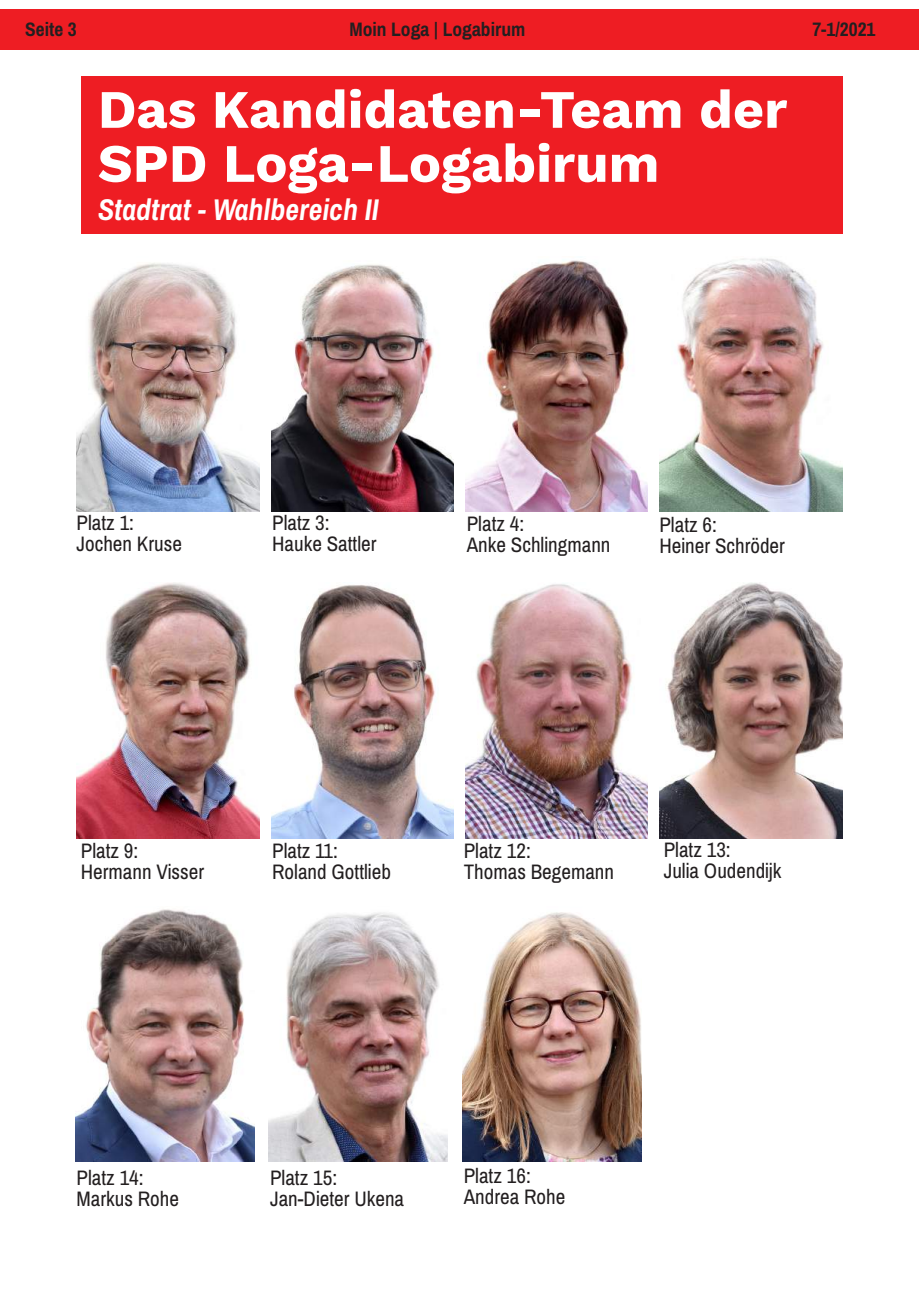
<style>
.page{position:relative;width:919px;height:1289px;background:#fff}
.page>*{position:absolute;margin:0;border:0;box-sizing:border-box;transform-origin:0 0}
.t1{font:700 54px/54px "Work Sans";color:#fff}
.t2{font:italic 700 30px "Archivo Narrow";color:#fff}
.t3{font:21px/21px "Archivo Narrow";color:#231f20}
.t4{font:700 19.5px "Archivo Narrow";color:#231f20}
</style>
<div class="page">
<div style="left:0;top:9px;width:13px;height:41px;background:#ee1d23"></div>
<div style="left:13px;top:9px;width:905px;height:41px;background:#ee1d23"></div>
<img style="left:77px;top:263px;width:182px;height:248px">
<img style="left:271px;top:264px;width:182px;height:247px">
<img style="left:465px;top:260px;width:183px;height:251px">
<img style="left:660px;top:258px;width:182px;height:253px">
<img style="left:75px;top:909px;width:179px;height:252px">
<img style="left:269px;top:912px;width:179px;height:249px">
<img style="left:462px;top:912px;width:179px;height:249px">
<img style="left:77px;top:583px;width:182px;height:255px">
<img style="left:271px;top:585px;width:182px;height:253px">
<img style="left:465px;top:584px;width:183px;height:254px">
<img style="left:660px;top:583px;width:182px;height:255px">
<div style="left:81px;top:77px;width:761px;height:157px;background:#ee1d23"></div>
<p class="t4" style="left:25px;top:18px;width:53px">Seite 3</p>
<p class="t4" style="left:349px;top:18px;width:177px">Moin Loga | Logabirum</p>
<p class="t4" style="left:812px;top:18px;width:65px">7-1/2021</p>
<h1 class="t1" style="left:98px;top:87px;width:691px">Das Kandidaten-Team der<br>SPD Loga-Logabirum</h1>
<h2 class="t2" style="left:98px;top:198px;width:282px">Stadtrat - Wahlbereich II</h2>
<p class="t3" style="left:77px;top:514px;width:107px">Platz 1:<br>Jochen Kruse</p>
<p class="t3" style="left:272px;top:514px;width:106px">Platz 3:<br>Hauke Sattler</p>
<p class="t3" style="left:467px;top:515px;width:145px">Platz 4:<br>Anke Schlingmann</p>
<p class="t3" style="left:659px;top:516px;width:127px">Platz 6:<br>Heiner Schröder</p>
<p class="t3" style="left:81px;top:841px;width:125px">Platz 9:<br>Hermann Visser</p>
<p class="t3" style="left:272px;top:841px;width:120px">Platz 11:<br>Roland Gottlieb</p>
<p class="t3" style="left:463px;top:841px;width:152px">Platz 12:<br>Thomas Begemann</p>
<p class="t3" style="left:663px;top:841px;width:119px">Platz 13:<br>Julia Oudendĳk</p>
<p class="t3" style="left:77px;top:1169px;width:104px">Platz 14:<br>Markus Rohe</p>
<p class="t3" style="left:270px;top:1169px;width:136px">Platz 15:<br>Jan-Dieter Ukena</p>
<p class="t3" style="left:463px;top:1166px;width:103px">Platz 16:<br>Andrea Rohe</p>
</div>
